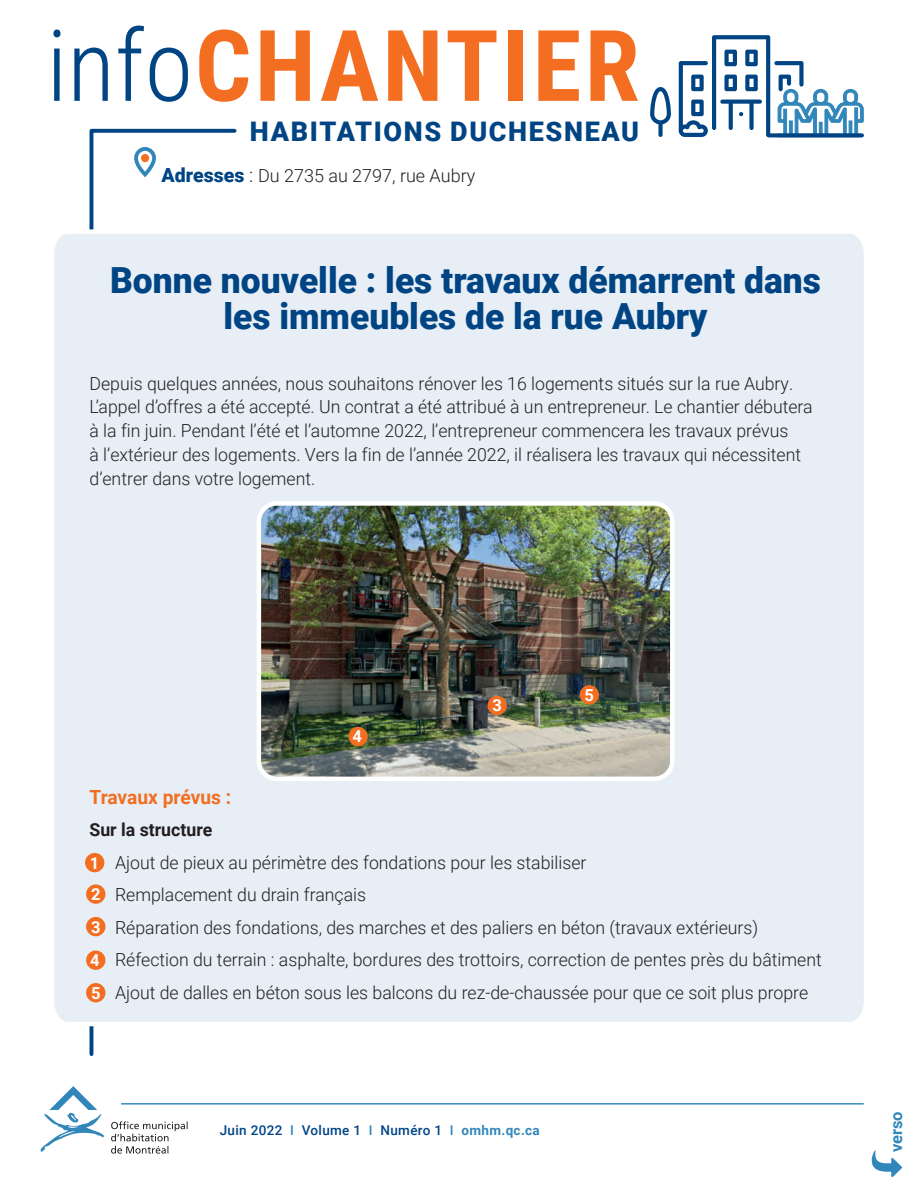
<style>
.page{position:relative;width:918px;height:1188px;background:#fff}
.page>*{position:absolute;margin:0;border:0;box-sizing:border-box;transform-origin:0 0}
.t1{font:700 99px "Roboto Condensed";letter-spacing:.035em;color:#f36e21}
.t2{font:900 36px/36px "Roboto";color:#014484;text-align:center}
.t3{font:900 27px "Roboto";letter-spacing:.06em;color:#014484}
.t4{font:700 19.5px "Roboto";color:#f36e21}
.t5{font:300 18px/24px "Roboto";color:#231f20}
.t6{font:700 18px "Roboto";color:#231f20}
.t7{font:700 16.5px/33.2px "Roboto";color:#fff}
.t8{font:700 16.5px "Roboto";color:#3287ba}
.t9{font:500 13.5px "Roboto";letter-spacing:.025em;color:#014484}
.s1{font-weight:300;color:#014484}
.s2{font-weight:900;font-size:19.5px;color:#014484}
.s3{font-size:19.5px}
.s4{color:#3287ba}
.s5{font-weight:700;color:#3287ba}
</style>
<div class="page">
<svg style="left:89px;top:128px;width:148px;height:928px"></svg>
<div style="left:54px;top:227px;width:810px;height:802px;background:#e7eef5"></div>
<svg style="left:650px;top:87px;width:21px;height:50px"></svg>
<svg style="left:679px;top:35px;width:185px;height:102px"></svg>
<svg style="left:769px;top:133px;width:93px;height:4px"></svg>
<div style="left:134px;top:147px;width:22px;height:29px;border:4px solid #3287ba;border-radius:9px"></div>
<div style="left:141px;top:154px;width:8px;height:8px;background:#f36e21;border-radius:50%"></div>
<svg style="left:872px;top:1151px;width:30px;height:26px"></svg>
<svg style="left:41px;top:1086px;width:63px;height:66px"></svg>
<svg style="left:111px;top:1121px;width:77px;height:33px"></svg>
<hr style="left:122px;top:1103px;width:741px;height:2px;background:#3889be">
<img style="left:259px;top:503px;width:413px;height:276px">
<div style="left:257px;top:501px;width:418px;height:280px;border:4px solid #fff;border-radius:18px"></div>
<div style="left:85px;top:853px;width:19px;height:19px;background:#f36e21;border-radius:50%"></div>
<div style="left:86px;top:884px;width:19px;height:20px;background:#f36e21;border-radius:50%"></div>
<div style="left:86px;top:917px;width:19px;height:19px;background:#f36e21;border-radius:50%"></div>
<div style="left:86px;top:951px;width:19px;height:19px;background:#f36e21;border-radius:50%"></div>
<div style="left:86px;top:983px;width:19px;height:19px;background:#f36e21;border-radius:50%"></div>
<div style="left:487px;top:696px;width:20px;height:19px;background:#f36e21;border-radius:50%"></div>
<div style="left:348px;top:727px;width:20px;height:19px;background:#f36e21;border-radius:50%"></div>
<div style="left:580px;top:685px;width:19px;height:20px;background:#f36e21;border-radius:50%"></div>
<h1 class="t1" style="left:46px;top:-4px;width:595px"><span class="s1">info</span>CHANTIER</h1>
<h3 class="t3" style="left:250px;top:113px;width:391px">HABITATIONS DUCHESNEAU</h3>
<p class="t5" style="left:162px;top:163px;width:315px"><span class="s2">Adresses</span> <span class="s3">:</span> Du 2735 au 2797, rue Aubry</p>
<h2 class="t2" style="left:110px;top:261px;width:712px">Bonne nouvelle : les travaux démarrent dans les immeubles de la rue Aubry</h2>
<p class="t5" style="left:90px;top:370px;width:725px">Depuis quelques années, nous souhaitons rénover les 16 logements situés sur la rue Aubry.<br>L’appel d’offres a été accepté. Un contrat a été attribué à un entrepreneur. Le chantier débutera à la fin juin. Pendant l’été et l’automne 2022, l’entrepreneur commencera les travaux prévus<br>à l’extérieur des logements. Vers la fin de l’année 2022, il réalisera les travaux qui nécessitent d’entrer dans votre logement.</p>
<p class="t7" style="left:352px;top:719px;width:11px">4</p>
<p class="t7" style="left:492px;top:688px;width:11px">3</p>
<p class="t7" style="left:585px;top:678px;width:11px">5</p>
<p class="t4" style="left:90px;top:783px;width:143px">Travaux prévus :</p>
<p class="t6" style="left:90px;top:817px;width:124px">Sur la structure</p>
<p class="t5" style="left:90px;top:850px;width:498px">1. Ajout de pieux au périmètre des fondations pour les stabiliser</p>
<p class="t5" style="left:90px;top:882px;width:278px">2. Remplacement du drain français</p>
<p class="t5" style="left:90px;top:915px;width:670px">3. Réparation des fondations, des marches et des paliers en béton (travaux extérieurs)</p>
<p class="t5" style="left:90px;top:947px;width:734px">4. Réfection du terrain : asphalte, bordures des trottoirs, correction de pentes près du bâtiment</p>
<p class="t5" style="left:90px;top:980px;width:720px">5. Ajout de dalles en béton sous les balcons du rez-de-chaussée pour que ce soit plus propre</p>
<p class="t7" style="left:90px;top:847px;width:12px;line-height:30.9px">1<br>2</p>
<p class="t7" style="left:90px;top:909px;width:12px;text-align:justify">3<br>4<br>5</p>
<p class="t9" style="left:220px;top:1121px;width:322px">Juin 2022 <span class="s4">I</span> Volume 1 <span class="s4">I</span> Numéro 1 <span class="s4">I</span> <span class="s5">omhm.qc.ca</span></p>
<p class="t8" style="left:885px;top:1152px;width:42px;rotate:-90deg">verso</p>
</div>
